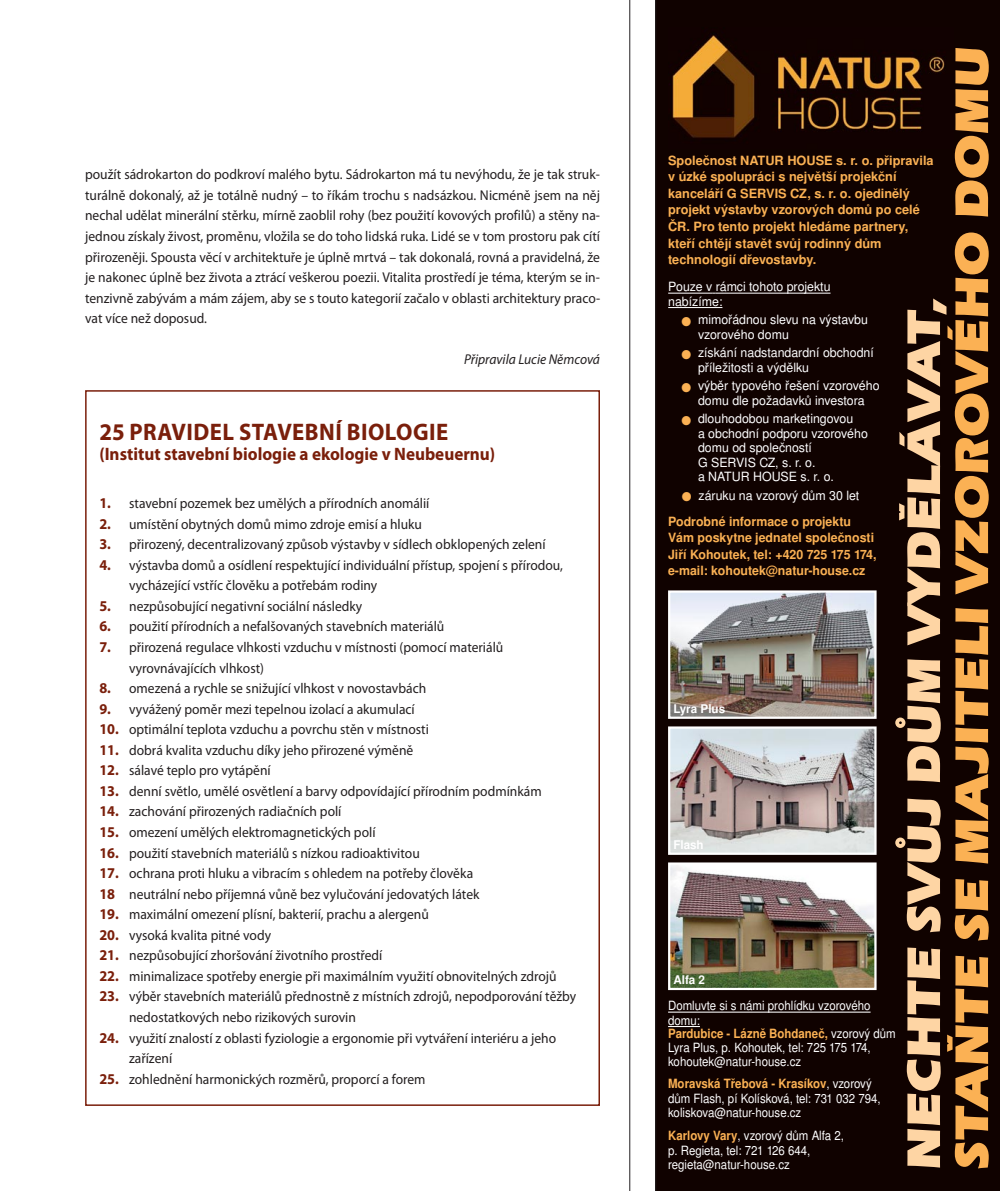
<style>
.page{position:relative;width:1000px;height:1191px;background:#fff}
.page>*{position:absolute;margin:0;border:0;box-sizing:border-box;transform-origin:0 0}
.t1{font:48.9px "Eras Itc TCE Ultr";color:#fbb154}
.t2{font:48.9px "Eras Itc TCE Ultr";color:#fed5a4}
.t3{font:700 24px "Myriad Pro";letter-spacing:.02em;color:#7a1f0b;scale:.95 1}
.t4{font:700 18px "Myriad Pro";color:#7a1f0b;scale:.95 1}
.t5{font:14.25px/20.5px "Myriad Pro";color:#231f20;scale:.95 1}
.t6{font:italic 14.25px "Myriad Pro";color:#231f20;scale:.95 1}
.t7{font:700 12.75px/16.5px "Nimbus San LCE";color:#fbb154}
.t8{font:12.75px/14.4px "Nimbus San LCE";color:#fff}
.t9{font:12.75px/13.8px "Nimbus San LCE";color:#fff;scale:.9 1}
.t10{font:700 12px "Nimbus San LCE";color:#fff}
.s1{font-weight:700;font-size:15px;color:#7a1f0b}
.s2{color:#fbb154}
.s3{font-weight:700;color:#fbb154}
</style>
<div class="page">
<hr style="left:629px;top:0;width:1px;height:1190px;background:#231f20">
<div style="left:655px;top:0;width:344px;height:1190px;background:#100200"></div>
<img style="left:668px;top:28px;width:284px;height:121px">
<img style="left:671px;top:729px;width:202px;height:123px">
<div style="left:668px;top:726px;width:208px;height:129px;border:2px solid #fff"></div>
<img style="left:671px;top:865px;width:202px;height:122px">
<div style="left:668px;top:862px;width:208px;height:128px;border:2px solid #fff"></div>
<hr style="left:668px;top:293px;width:44px;height:1px;background:#fff">
<hr style="left:715px;top:293px;width:115px;height:1px;background:#fff">
<hr style="left:668px;top:307px;width:54px;height:1px;background:#fff">
<hr style="left:668px;top:1011px;width:202px;height:1px;background:#fff">
<hr style="left:668px;top:1026px;width:31px;height:1px;background:#fff">
<img style="left:671px;top:593px;width:202px;height:123px">
<div style="left:668px;top:590px;width:208px;height:129px;border:2px solid #fff"></div>
<p class="t5" style="left:85px;top:165px;width:543px;text-align:justify">použít sádrokarton do podkroví malého bytu. Sádrokarton má tu nevýhodu, že je tak struk&shy;turálně dokonalý, až je totálně nudný – to říkám trochu s nadsázkou. Nicméně js em na něj nechal udělat minerální stěrku, mírně zaoblil rohy (bez použití kovových profilů) a stěny na&shy;jednou získaly živost, proměnu, vložila se do toho lidská ruka. Lidé se v tom prostoru pak cítí přirozeněji. Spousta věcí v architektuře je úplně mrtvá – tak dokonalá, rovná a pravidelná, že je nakonec úplně bez života a ztrácí veškerou poezii. Vitalita prostředí je téma, kterým se in&shy;tenzivně zabývám a mám zájem, aby se s touto kategorií začalo v oblasti architektury praco&shy;vat více než doposud.</p>
<p class="t6" style="left:464px;top:351px;width:144px">Připravila Lucie Němcová</p>
<h2 class="t3" style="left:99px;top:423px;width:368px">25 PRAVIDEL STAVEBNÍ BIOLOGIE</h2>
<p class="t4" style="left:99px;top:448px;width:418px">(Institut stavební biologie a ekologie v Neubeuernu)</p>
<p class="t5" style="left:99px;top:494px;width:349px"><span class="s1">1.</span> stavební pozemek bez umělých a přírodních anomálií</p>
<p class="t5" style="left:99px;top:515px;width:341px"><span class="s1">2.</span> umístění obytných domů mimo zdroje emisí a hluku</p>
<p class="t5" style="left:99px;top:535px;width:471px"><span class="s1">3.</span> přirozený, decentralizovaný způsob výstavby v sídlech obklopených zelení</p>
<p class="t5" style="left:129px;top:556px;width:458px;text-indent:-30px"><span class="s1">4.</span> výstavba domů a osídlení respektující individuální přístup, spojení s přírodou, vycházející vstříc člověku a potřebám rodiny</p>
<p class="t5" style="left:99px;top:597px;width:278px"><span class="s1">5.</span> nezpůsobující negativní sociální následky</p>
<p class="t5" style="left:99px;top:617px;width:364px"><span class="s1">6.</span> použití přírodních a nefalšovaných stavebních materiálů</p>
<p class="t5" style="left:129px;top:638px;width:395px;text-indent:-30px"><span class="s1">7.</span> přirozená regulace vlhkosti vzduchu v místnosti (pomocí materiálů vyrovnávajících vlhkost)</p>
<p class="t5" style="left:99px;top:679px;width:345px"><span class="s1">8.</span> omezená a rychle se snižující vlhkost v novostavbách</p>
<p class="t5" style="left:99px;top:700px;width:333px"><span class="s1">9.</span> vyvážený poměr mezi tepelnou izolací a akumulací</p>
<p class="t5" style="left:99px;top:720px;width:348px"><span class="s1">10.</span> optimální teplota vzduchu a povrchu stěn v místnosti</p>
<p class="t5" style="left:99px;top:741px;width:332px"><span class="s1">11.</span> dobrá kvalita vzduchu díky jeho přirozené výměně</p>
<p class="t5" style="left:99px;top:761px;width:182px"><span class="s1">12.</span> sálavé teplo pro vytápění</p>
<p class="t5" style="left:99px;top:782px;width:467px"><span class="s1">13.</span> denní světlo, umělé osvětlení a barvy odpovídající přírodním podmínkám</p>
<p class="t5" style="left:99px;top:802px;width:256px"><span class="s1">14.</span> zachování přirozených radiačních polí</p>
<p class="t5" style="left:99px;top:823px;width:292px"><span class="s1">15.</span> omezení umělých elektromagnetických polí</p>
<p class="t5" style="left:99px;top:843px;width:339px"><span class="s1">16.</span> použití stavebních materiálů s nízkou radioaktivitou</p>
<p class="t5" style="left:99px;top:864px;width:401px"><span class="s1">17.</span> ochrana proti hluku a vibracím s ohledem na potřeby člověka<br><span class="s1">18</span> neutrální nebo příjemná vůně bez vylučování jedovatých látek</p>
<p class="t5" style="left:99px;top:905px;width:348px"><span class="s1">19.</span> maximální omezení plísní, bakterií, prachu a alergenů</p>
<p class="t5" style="left:99px;top:926px;width:182px"><span class="s1">20.</span> vysoká kvalita pitné vody</p>
<p class="t5" style="left:99px;top:946px;width:299px"><span class="s1">21.</span> nezpůsobující zhoršování životního prostředí</p>
<p class="t5" style="left:99px;top:967px;width:482px"><span class="s1">22.</span> minimalizace spotřeby energie při maximálním využití obnovitelných zdrojů</p>
<p class="t5" style="left:129px;top:987px;width:472px;text-indent:-30px"><span class="s1">23.</span> výběr stavebních materiálů přednostně z místních zdrojů, nepodporování těžby nedostatkových nebo rizikových surovin</p>
<p class="t5" style="left:129px;top:1028px;width:451px;text-indent:-30px"><span class="s1">24.</span> využití znalostí z oblasti fyziologie a ergonomie při vytváření interiéru a jeho zařízení</p>
<p class="t5" style="left:99px;top:1069px;width:345px"><span class="s1">25.</span> zohlednění harmonických rozměrů, proporcí a forem</p>
<h1 class="t1" style="left:952px;top:1169px;width:1124px;rotate:-90deg">STAŇTE SE MAJITELI VZOROVÉHO DOMU</h1>
<p class="t7" style="left:668px;top:153px;width:267px">Společnost NATUR HOUSE s. r. o. připravila v úzké spolupráci s největší projekční kanceláří G SERVIS CZ, s. r. o. ojedinělý projekt výstavby vzorových domů po celé ČR. Pro tento projekt hledáme partnery, kteří chtějí stavět svůj rodinný dům technologií dřevostavby.</p>
<p class="t8" style="left:668px;top:281px;width:164px">Pouze v rámci tohoto projektu nabízíme:</p>
<p class="t8" style="left:697px;top:314px;width:171px;text-indent:-17px"><span class="s2">●</span> mimořádnou slevu na výstavbu vzorového domu</p>
<p class="t8" style="left:697px;top:347px;width:177px;text-indent:-17px"><span class="s2">●</span> získání nadstandardní obchodní příležitosti a výdělku</p>
<p class="t8" style="left:681px;top:380px;width:200px;text-align:center"><span class="s2">●</span> výběr typového řešení vzorového domu dle požadavků investora</p>
<p class="t8" style="left:697px;top:413px;width:171px;text-indent:-17px"><span class="s2">●</span> dlouhodobou marketingovou<br>a obchodní podporu vzorového domu od společností<br>G SERVIS CZ, s. r. o.<br>a NATUR HOUSE s. r. o.</p>
<p class="t8" style="left:681px;top:489px;width:179px"><span class="s2">●</span> záruku na vzorový dům 30 let</p>
<h1 class="t2" style="left:904px;top:1169px;width:875px;rotate:-90deg">NECHTE SVŮJ DŮM VYDĚLÁVAT,</h1>
<p class="t7" style="left:668px;top:514px;width:210px">Podrobné informace o projektu Vám poskytne jednatel společnosti Jiří Kohoutek, tel: +420 725 175 174, e-mail: kohoutek@natur-house.cz</p>
<p class="t10" style="left:673px;top:704px;width:53px">Lyra Plus</p>
<p class="t10" style="left:673px;top:840px;width:32px">Flash</p>
<p class="t10" style="left:673px;top:975px;width:33px">Alfa 2</p>
<p class="t9" style="left:668px;top:1000px;width:254px">Domluvte si s námi prohlídku vzorového domu:<br><span class="s3">Pardubice - Lázně Bohdaneč,</span> vzorový dům<br>Lyra Plus, p. Kohoutek, tel: 725 175 174, kohoutek@natur-house.cz</p>
<p class="t9" style="left:668px;top:1078px;width:238px;line-height:14.4px"><span class="s3">Moravská Třebová - Krasíkov</span>, vzorový dům Flash, pí Kolísková, tel: 731 032 794, koliskova@natur-house.cz</p>
<p class="t9" style="left:668px;top:1129px;width:197px;line-height:14.4px"><span class="s3">Karlovy Vary</span>, vzorový dům Alfa 2, p. Regieta, tel: 721 126 644, regieta@natur-house.cz</p>
</div>
